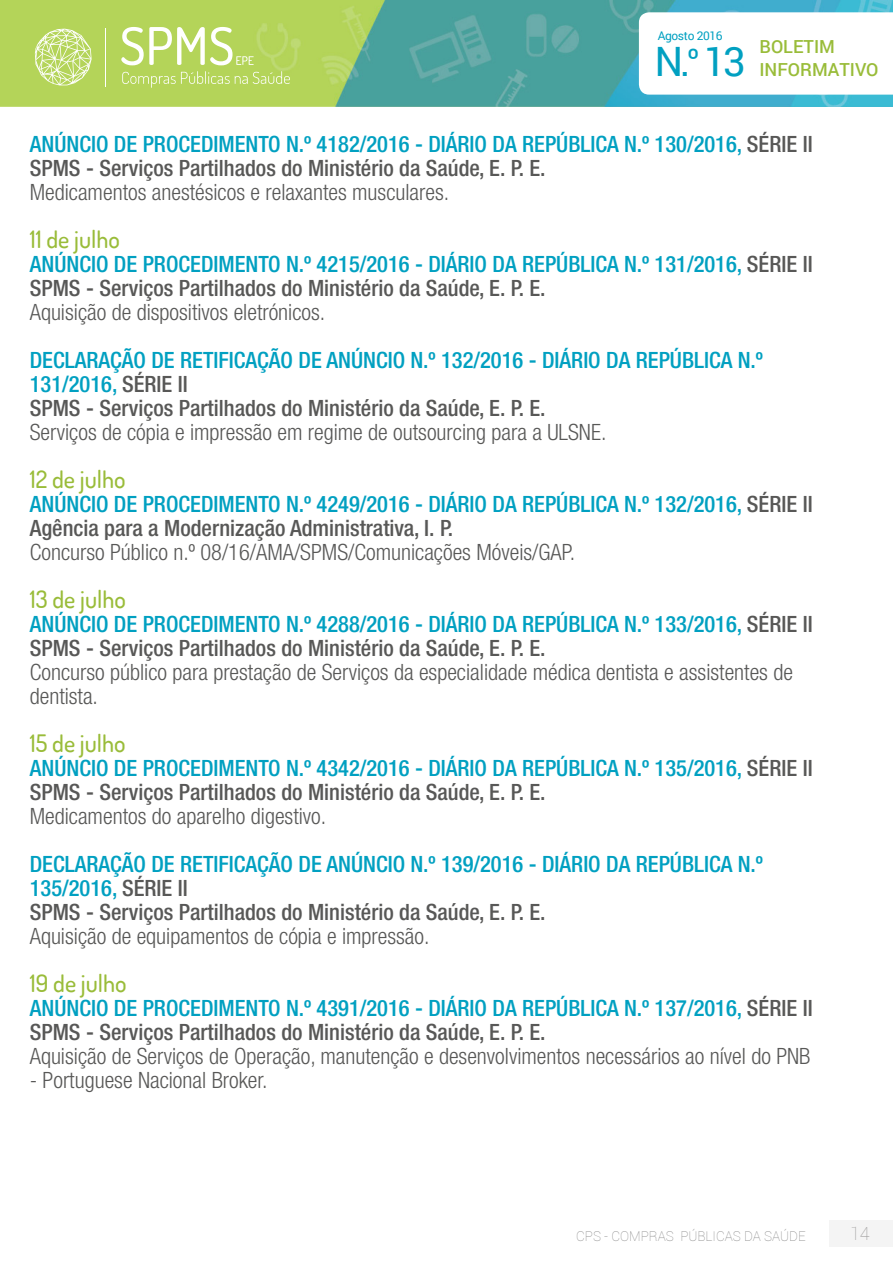
<style>
.page{position:relative;width:893px;height:1263px;background:#fff}
.page>*{position:absolute;margin:0;border:0;box-sizing:border-box;transform-origin:0 0}
.t1{font:40.5px "Roboto";color:#01a0c1}
.t2{font:500 24px "Dosis";color:#99bc39}
.t3{font:500 condensed 22.5px/24px "Helvetica Neue LT Std";color:#01a0c1}
.t4{font:300 condensed 22.5px/24px "Helvetica Neue LT Std";color:#585857}
.t5{font:500 18px/22.8px "Roboto";color:#99bc39}
.t6{font:100 18px "Roboto";color:#9c9b9b}
.t7{font:100 13.5px "Roboto";color:#868686}
.t8{font:12px "Roboto";letter-spacing:-.03em;color:#01a0c1}
.s1{color:#585857}
</style>
<div class="page">
<div style="left:829px;top:1219px;width:64px;height:27px;background:#f4f4f4"></div>
<img style="left:0;top:0;width:893px;height:107px">
<svg style="left:639px;top:12px;width:254px;height:83px"></svg>
<svg style="left:121px;top:27px;width:133px;height:38px"></svg>
<hr style="left:106px;top:28px;width:1px;height:58px;background:#fff">
<svg style="left:35px;top:29px;width:57px;height:56px;background:#c9e088"></svg>
<svg style="left:122px;top:71px;width:168px;height:17px;background:#bdd96d"></svg>
<p class="t8" style="left:658px;top:27px;width:67px">Agosto 2016</p>
<h1 class="t1" style="left:654px;top:33px;width:93px">N.<sup>º</sup> 13</h1>
<p class="t5" style="left:759px;top:35px;width:121px">BOLETIM<br>INFORMATIVO</p>
<p class="t3" style="left:30px;top:132px;width:784px">ANÚNCIO DE PROCEDIMENTO N.º 4182/2016 - DIÁRIO DA REPÚBLICA N.º 130/2016, <span class="s1">SÉRIE II<br>SPMS - Serviços Partilhados do Ministério da Saúde, E. P. E.</span></p>
<p class="t4" style="left:30px;top:180px;width:421px">Medicamentos anestésicos e relaxantes musculares.</p>
<p class="t2" style="left:30px;top:224px;width:92px">11 de julho</p>
<p class="t3" style="left:30px;top:252px;width:784px">ANÚNCIO DE PROCEDIMENTO N.º 4215/2016 - DIÁRIO DA REPÚBLICA N.º 131/2016, <span class="s1">SÉRIE II<br>SPMS - Serviços Partilhados do Ministério da Saúde, E. P. E.</span></p>
<p class="t4" style="left:30px;top:300px;width:297px">Aquisição de dispositivos eletrónicos.</p>
<p class="t3" style="left:30px;top:348px;width:735px">DECLARAÇÃO DE RETIFICAÇÃO DE ANÚNCIO N.º 132/2016 - DIÁRIO DA REPÚBLICA N.º<br>131/2016, <span class="s1">SÉRIE II<br>SPMS - Serviços Partilhados do Ministério da Saúde, E. P. E.</span></p>
<p class="t4" style="left:30px;top:420px;width:578px">Serviços de cópia e impressão em regime de outsourcing para a ULSNE.</p>
<p class="t2" style="left:30px;top:464px;width:97px">12 de julho</p>
<p class="t3" style="left:30px;top:492px;width:784px">ANÚNCIO DE PROCEDIMENTO N.º 4249/2016 - DIÁRIO DA REPÚBLICA N.º 132/2016, <span class="s1">SÉRIE II<br>Agência para a Modernização Administrativa, I. P.</span></p>
<p class="t4" style="left:30px;top:540px;width:547px">Concurso Público n.º 08/16/AMA/SPMS/Comunicações Móveis/GAP.</p>
<p class="t2" style="left:30px;top:584px;width:98px">13 de julho</p>
<p class="t3" style="left:30px;top:612px;width:784px">ANÚNCIO DE PROCEDIMENTO N.º 4288/2016 - DIÁRIO DA REPÚBLICA N.º 133/2016, <span class="s1">SÉRIE II<br>SPMS - Serviços Partilhados do Ministério da Saúde, E. P. E.</span></p>
<p class="t4" style="left:30px;top:660px;width:765px">Concurso público para prestação de Serviços da especialidade médica dentista e assistentes de dentista.</p>
<p class="t2" style="left:30px;top:728px;width:98px">15 de julho</p>
<p class="t3" style="left:30px;top:756px;width:784px">ANÚNCIO DE PROCEDIMENTO N.º 4342/2016 - DIÁRIO DA REPÚBLICA N.º 135/2016, <span class="s1">SÉRIE II<br>SPMS - Serviços Partilhados do Ministério da Saúde, E. P. E.</span></p>
<p class="t4" style="left:30px;top:804px;width:298px">Medicamentos do aparelho digestivo.</p>
<p class="t3" style="left:30px;top:852px;width:735px">DECLARAÇÃO DE RETIFICAÇÃO DE ANÚNCIO N.º 139/2016 - DIÁRIO DA REPÚBLICA N.º<br>135/2016, <span class="s1">SÉRIE II<br>SPMS - Serviços Partilhados do Ministério da Saúde, E. P. E.</span></p>
<p class="t4" style="left:30px;top:924px;width:401px">Aquisição de equipamentos de cópia e impressão.</p>
<p class="t2" style="left:30px;top:968px;width:98px">19 de julho</p>
<p class="t3" style="left:30px;top:996px;width:784px">ANÚNCIO DE PROCEDIMENTO N.º 4391/2016 - DIÁRIO DA REPÚBLICA N.º 137/2016, <span class="s1">SÉRIE II<br>SPMS - Serviços Partilhados do Ministério da Saúde, E. P. E.</span></p>
<p class="t4" style="left:30px;top:1044px;width:782px">Aquisição de Serviços de Operação, manutenção e desenvolvimentos necessários ao nível do PNB</p>
<p class="t4" style="left:30px;top:1068px;width:239px">- Portuguese Nacional Broker.</p>
<p class="t7" style="left:576px;top:1226px;width:231px">CPS - COMPRAS PÚBLICAS DA SAÚDE</p>
<p class="t6" style="left:850px;top:1221px;width:21px">14</p>
</div>
